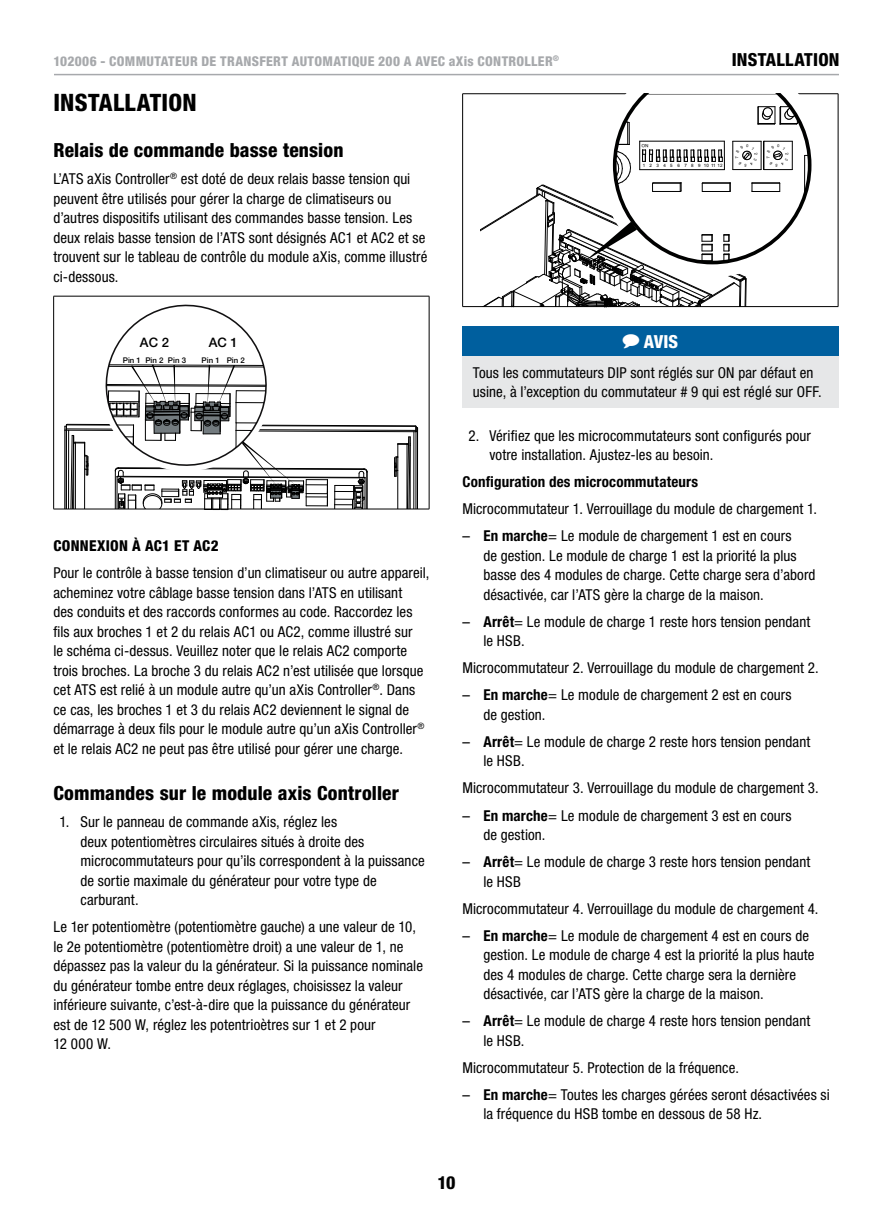
<style>
.page{position:relative;width:893px;height:1212px;background:#fff}
.page>*{position:absolute;margin:0;border:0;box-sizing:border-box;transform-origin:0 0}
.t1{font:800 condensed 24px "Helvetica Neue LT Std";letter-spacing:.01em;color:#000}
.t2{font:800 condensed 19.5px "Helvetica Neue LT Std";letter-spacing:.005em;color:#000}
.t3{font:800 condensed 18px "Helvetica Neue LT Std";color:#000}
.t4{font:800 condensed 18px "Helvetica Neue LT Std";color:#fff}
.t5{font:condensed 15px/19.5px "Helvetica Neue LT Std";letter-spacing:.005em;color:#000}
.t6{font:700 condensed 15px "Helvetica Neue LT Std";letter-spacing:.01em;color:#000}
.t7{font:800 condensed 15px "Helvetica Neue LT Std";letter-spacing:.02em;color:#000}
.t8{font:800 condensed 13.5px "Helvetica Neue LT Std";letter-spacing:.025em;color:#a7a9ac}
.t9{font:500 13.05px "Helvetica Neue LT Std";color:#000}
.t10{font:500 7.8px "Helvetica Neue LT Std";color:#000}
.t11{font:4.5px "Arial";letter-spacing:.965em;color:#000}
.s1{font-stretch:normal}
.s2{font-weight:700}
</style>
<div class="page">
<hr style="left:54px;top:74px;width:785px;height:1px;background:#a7a9ac">
<hr style="left:53px;top:296px;width:376px;height:1px;background:#000">
<hr style="left:53px;top:296px;width:1px;height:213px;background:#000">
<hr style="left:429px;top:296px;width:1px;height:213px;background:#000">
<hr style="left:53px;top:509px;width:376px;height:1px;background:#000">
<hr style="left:64px;top:430px;width:1px;height:79px;background:#000">
<svg style="left:65px;top:296px;width:353px;height:214px"></svg>
<hr style="left:462px;top:93px;width:376px;height:1px;background:#000">
<hr style="left:462px;top:94px;width:1px;height:212px;background:#000">
<hr style="left:838px;top:94px;width:1px;height:212px;background:#000">
<hr style="left:462px;top:306px;width:376px;height:1px;background:#000">
<div style="left:462px;top:326px;width:377px;height:31px;background:#005f9e"></div>
<div style="left:462px;top:357px;width:377px;height:51px;background:#e6e7e8"></div>
<svg style="left:480px;top:94px;width:341px;height:214px"></svg>
<p class="t8" style="left:53px;top:53px;width:507px">102006 - COMMUTATEUR DE TRANSFERT AUTOMATIQUE 200 A AVEC aXis CONTROLLER<sup>®</sup></p>
<p class="t3" style="left:732px;top:49px;width:16px">Installation</p>
<h1 class="t1" style="left:53px;top:87px;width:145px">INSTALLATION</h1>
<h2 class="t2" style="left:53px;top:138px;width:292px">Relais de commande basse tension</h2>
<p class="t5" style="left:53px;top:169px;width:375px">L’ATS aXis Controller<sup>®</sup> est doté de deux relais basse tension qui peuvent être utilisés pour gérer la charge de climatiseurs ou d’autres dispositifs utilisant des commandes basse tension. Les deux relais basse tension de l’ATS sont désignés AC1 et AC2 et se trouvent sur le tableau de contrôle du module aXis, comme illustré ci-dessous.</p>
<p class="t9" style="left:140px;top:335px;width:31px">AC 2</p>
<p class="t10" style="left:123px;top:356px;width:65px">Pin 1 Pin 2 Pin 3</p>
<p class="t10" style="left:202px;top:356px;width:45px">Pin 1 Pin 2</p>
<p class="t9" style="left:209px;top:335px;width:31px">AC 1</p>
<p class="t7" style="left:53px;top:536px;width:167px">CONNEXION À AC1 ET AC2</p>
<p class="t5" style="left:53px;top:563px;width:377px">Pour le contrôle à basse tension d’un climatiseur ou autre appareil, acheminez votre câblage basse tension dans l’ATS en utilisant<br>des conduits et des raccords conformes au code. Raccordez les fils aux broches 1 et 2 du relais AC1 ou AC2, comme illustré sur<br>le schéma ci-dessus. Veuillez noter que le relais AC2 comporte trois broches. La broche 3 du relais AC2 n’est utilisée que lorsque cet ATS est relié à un module autre qu’un aXis Controller<sup>®</sup>. Dans ce cas, les broches 1 et 3 du relais AC2 deviennent le signal de démarrage à deux fils pour le module autre qu’un aXis Controller<sup>® </sup>et le relais AC2 ne peut pas être utilisé pour gérer une charge.</p>
<h2 class="t2" style="left:53px;top:781px;width:347px">Commandes sur le module axis Controller</h2>
<p class="t5" style="left:80px;top:812px;width:346px;text-indent:-21px">1. Sur le panneau de commande aXis, réglez les<br>deux potentiomètres circulaires situés à droite des microcommutateurs pour qu’ils correspondent à la puissance de sortie maximale du générateur pour votre type de carburant.</p>
<p class="t5" style="left:53px;top:917px;width:371px">Le 1er potentiomètre (potentiomètre gauche) a une valeur de 10, le 2e potentiomètre (potentiomètre droit) a une valeur de 1, ne dépassez pas la valeur du la générateur. Si la puissance nominale du générateur tombe entre deux réglages, choisissez la valeur inférieure suivante, c’est-à-dire que la puissance du générateur est de 12 500 W, réglez les potentrioètres sur 1 et 2 pour<br>12 000 W.</p>
<p class="t11" style="left:648px;top:148px;width:8px;rotate:-180deg">NO</p>
<p class="t11" style="left:643px;top:162px;width:81px">123456789101112</p>
<p class="t4" style="left:623px;top:330px;width:57px">◆ AVIS</p>
<p class="t5" style="left:473px;top:363px;width:350px">Tous les commutateurs DIP sont réglés sur ON par défaut en usine, à l’exception du commutateur # 9 qui est réglé sur OFF.</p>
<p class="t5" style="left:489px;top:426px;width:323px;text-indent:-21px">2. Vérifiez que les microcommutateurs sont configurés pour votre installation. Ajustez-les au besoin.</p>
<p class="t6" style="left:462px;top:473px;width:237px">Configuration des microcommutateurs</p>
<p class="t5" style="left:462px;top:499px;width:356px">Microcommutateur 1. Verrouillage du module de chargement 1.</p>
<p class="t5" style="left:483px;top:526px;width:334px;text-indent:-21px"><span class="s1">–</span> <span class="s2">En marche</span>= Le module de chargement 1 est en cours<br>de gestion. Le module de charge 1 est la priorité la plus basse des 4 modules de charge. Cette charge sera d’abord désactivée, car l’ATS gère la charge de la maison.</p>
<p class="t5" style="left:483px;top:612px;width:328px;text-indent:-21px"><span class="s1">–</span> <span class="s2">Arrêt</span>= Le module de charge 1 reste hors tension pendant le HSB.</p>
<p class="t5" style="left:462px;top:658px;width:358px">Microcommutateur 2. Verrouillage du module de chargement 2.</p>
<p class="t5" style="left:483px;top:685px;width:310px;text-indent:-21px"><span class="s1">–</span> <span class="s2">En marche</span>= Le module de chargement 2 est en cours de gestion.</p>
<p class="t5" style="left:483px;top:732px;width:328px;text-indent:-21px"><span class="s1">–</span> <span class="s2">Arrêt</span>= Le module de charge 2 reste hors tension pendant le HSB.</p>
<p class="t5" style="left:462px;top:778px;width:358px">Microcommutateur 3. Verrouillage du module de chargement 3.</p>
<p class="t5" style="left:483px;top:805px;width:310px;text-indent:-21px"><span class="s1">–</span> <span class="s2">En marche</span>= Le module de chargement 3 est en cours de gestion.</p>
<p class="t5" style="left:483px;top:852px;width:328px;text-indent:-21px"><span class="s1">–</span> <span class="s2">Arrêt</span>= Le module de charge 3 reste hors tension pendant le HSB</p>
<p class="t5" style="left:462px;top:898px;width:358px">Microcommutateur 4. Verrouillage du module de chargement 4.</p>
<p class="t5" style="left:483px;top:925px;width:333px;text-indent:-21px"><span class="s1">–</span> <span class="s2">En marche</span>= Le module de chargement 4 est en cours de gestion. Le module de charge 4 est la priorité la plus haute des 4 modules de charge. Cette charge sera la dernière désactivée, car l’ATS gère la charge de la maison.</p>
<p class="t5" style="left:483px;top:1011px;width:328px;text-indent:-21px"><span class="s1">–</span> <span class="s2">Arrêt</span>= Le module de charge 4 reste hors tension pendant le HSB.</p>
<p class="t5" style="left:462px;top:1057px;width:278px">Microcommutateur 5. Protection de la fréquence.</p>
<p class="t5" style="left:483px;top:1084px;width:348px;text-indent:-21px"><span class="s1">–</span> <span class="s2">En marche</span>= Toutes les charges gérées seront désactivées si la fréquence du HSB tombe en dessous de 58 Hz.</p>
<p class="t3" style="left:437px;top:1171px;width:20px">10</p>
</div>
